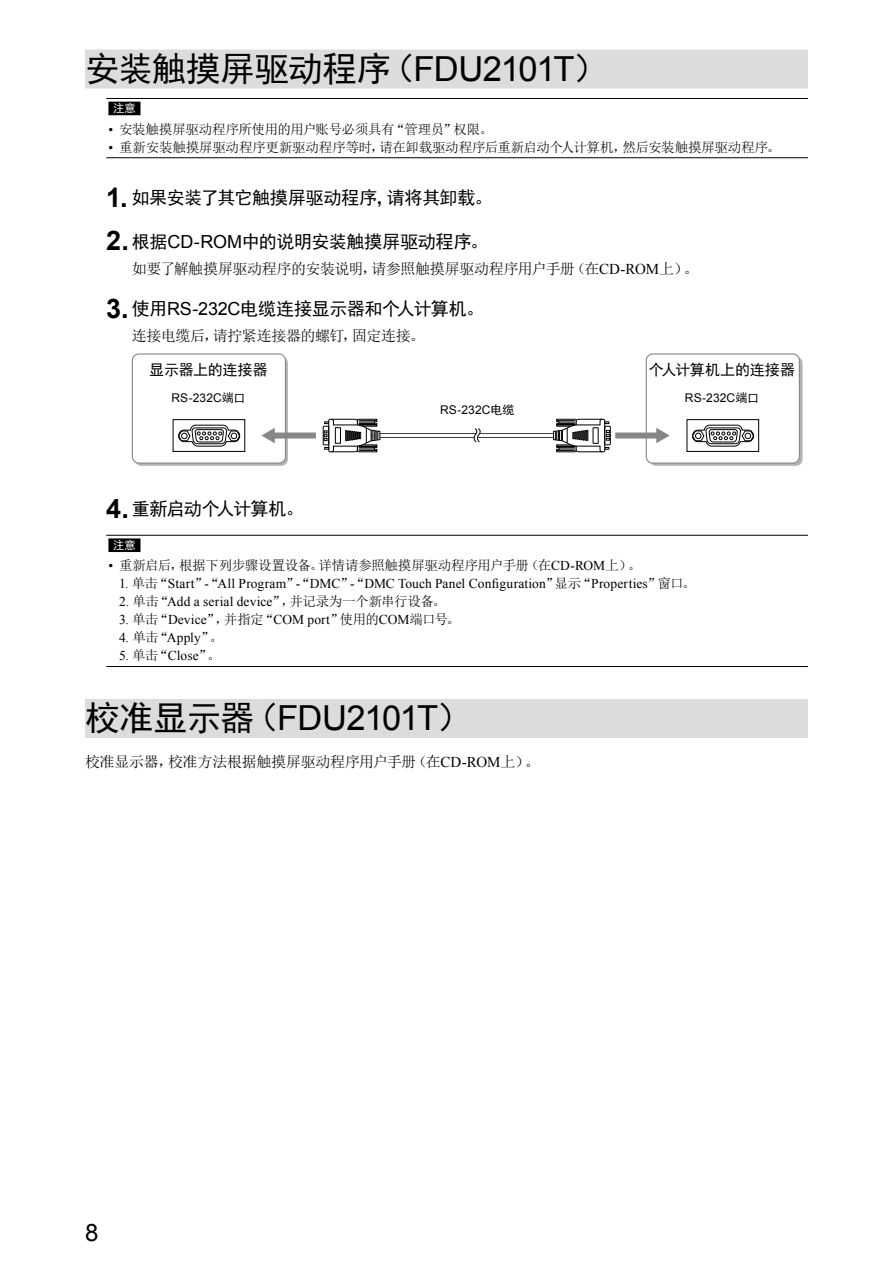
<style>
.page{position:relative;width:893px;height:1263px;background:#fff}
.page>*{position:absolute;margin:0;border:0;box-sizing:border-box;transform-origin:0 0}
.t1{font:34.5px "Sim Hei";letter-spacing:-.015em;color:#000}
.t2{font:34.5px "Arial";letter-spacing:-.035em;color:#000}
.t3{font:24px "Arial";color:#000}
.t4{font:18px "Sim Hei";letter-spacing:-.02em;color:#000}
.t5{font:18px "Sim Hei";letter-spacing:-.045em;color:#000}
.t6{font:15px "Sim Sun";letter-spacing:-.025em;color:#000}
.t7{font:15px "Sim Hei";letter-spacing:-.015em;color:#000}
.t8{font:13.5px "Times New Roman";letter-spacing:.01em;color:#000}
.t9{font:13.5px "Sim Sun";letter-spacing:-.02em;color:#000}
.t10{font:12px "Arial";letter-spacing:.005em;color:#000}
.t11{font:11.25px "Sim Hei";color:#fff}
.s1{font-family:"Arial"}
.s2{font-family:"Times New Roman"}
.s3{font-family:"Arial";font-weight:700;font-size:27px}
.s4{font-family:"Sim Hei"}
.s5{font-family:"Sim Sun"}
</style>
<div class="page">
<div style="left:85px;top:50px;width:723px;height:39px;background:#dcdcdc"></div>
<div style="left:85px;top:699px;width:723px;height:39px;background:#dcdcdc"></div>
<hr style="left:106px;top:98px;width:702px;height:1px;background:#000">
<hr style="left:106px;top:157px;width:702px;height:1px;background:#000">
<div style="left:108px;top:102px;width:32px;height:13px;background:#000"></div>
<div style="left:135px;top:357px;width:153px;height:109px;background:#b4b4b5;border-radius:6px"></div>
<div style="left:132px;top:354px;width:153px;height:109px;background:#fff;border-radius:6px"></div>
<div style="left:132px;top:353px;width:154px;height:111px;border:1px solid #878788;border-radius:6px"></div>
<div style="left:649px;top:357px;width:153px;height:109px;background:#b4b4b5;border-radius:6px"></div>
<div style="left:646px;top:354px;width:153px;height:109px;background:#fff;border-radius:6px"></div>
<div style="left:646px;top:353px;width:154px;height:111px;border:1px solid #878788;border-radius:6px"></div>
<div style="left:173px;top:419px;width:72px;height:33px;border:1px solid #000"></div>
<svg style="left:178px;top:424px;width:62px;height:23px"></svg>
<div style="left:687px;top:419px;width:72px;height:33px;border:1px solid #000"></div>
<svg style="left:692px;top:424px;width:62px;height:23px"></svg>
<div style="left:373px;top:433px;width:104px;height:5px;background:#424242"></div>
<hr style="left:373px;top:434px;width:104px;height:3px;background:#fff">
<svg style="left:322px;top:418px;width:59px;height:35px"></svg>
<div style="left:477px;top:433px;width:84px;height:5px;background:#424242"></div>
<hr style="left:477px;top:434px;width:84px;height:3px;background:#fff">
<svg style="left:553px;top:418px;width:58px;height:35px"></svg>
<svg style="left:473px;top:428px;width:8px;height:15px"></svg>
<svg style="left:656px;top:428px;width:14px;height:15px"></svg>
<div style="left:615px;top:432px;width:44px;height:6px;background:#878788"></div>
<svg style="left:261px;top:428px;width:14px;height:15px"></svg>
<div style="left:272px;top:432px;width:44px;height:6px;background:#878788"></div>
<hr style="left:106px;top:535px;width:702px;height:1px;background:#000">
<hr style="left:106px;top:666px;width:702px;height:1px;background:#000">
<div style="left:108px;top:538px;width:32px;height:14px;background:#000"></div>
<h1 class="t1" style="left:85px;top:51px;width:524px">安装触摸屏驱动程序（<span class="s1">FDU2101T</span>）</h1>
<p class="t11" style="left:113px;top:103px;width:24px">注意</p>
<p class="t9" style="left:108px;top:122px;width:386px"><span class="s2">•</span> 安装触摸屏驱动程序所使用的用户账号必须具有“管理员”权限。</p>
<p class="t9" style="left:108px;top:140px;width:673px"><span class="s2">•</span> 重新安装触摸屏驱动程序更新驱动程序等时，请在卸载驱动程序后重新启动个人计算机，然后安装触摸屏驱动程序。</p>
<h3 class="t4" style="left:106px;top:189px;width:388px"><span class="s3">1.</span> 如果安装了其它触摸屏驱动程序，请将其卸载。</h3>
<h3 class="t4" style="left:106px;top:232px;width:383px"><span class="s3">2.</span> 根据<span class="s1">CD-ROM</span>中的说明安装触摸屏驱动程序。</h3>
<p class="t6" style="left:132px;top:261px;width:568px">如要了解触摸屏驱动程序的安装说明，请参照触摸屏驱动程序用户手册（在<span class="s2">CD-ROM</span>上）。</p>
<h3 class="t4" style="left:106px;top:300px;width:379px"><span class="s3">3.</span> 使用<span class="s1">RS-232C</span>电缆连接显示器和个人计算机。</h3>
<p class="t6" style="left:132px;top:328px;width:294px">连接电缆后，请拧紧连接器的螺钉，固定连接。</p>
<p class="t7" style="left:149px;top:362px;width:120px">显示器上的连接器</p>
<p class="t10" style="left:171px;top:390px;width:76px">RS-232C<span class="s4">端口</span></p>
<p class="t7" style="left:649px;top:362px;width:148px">个人计算机上的连接器</p>
<p class="t10" style="left:685px;top:390px;width:76px">RS-232C<span class="s4">端口</span></p>
<p class="t10" style="left:440px;top:402px;width:76px">RS-232C<span class="s4">电缆</span></p>
<h3 class="t5" style="left:106px;top:500px;width:199px"><span class="s3">4.</span> 重新启动个人计算机。</h3>
<p class="t11" style="left:113px;top:539px;width:24px">注意</p>
<p class="t9" style="left:108px;top:559px;width:534px"><span class="s2">•</span> 重新启后，根据下列步骤设置设备。详情请参照触摸屏驱动程序用户手册（在<span class="s2">CD-ROM</span>上）。</p>
<p class="t8" style="left:119px;top:575px;width:578px">1. <span class="s5">单击“</span>Start<span class="s5">”</span>-<span class="s5">“</span>All Program<span class="s5">”</span>-<span class="s5">“</span>DMC<span class="s5">”</span>-<span class="s5">“</span>DMC Touch Panel Configuration<span class="s5">”显示“</span>Properties<span class="s5">”窗口。</span></p>
<p class="t8" style="left:119px;top:593px;width:328px">2. <span class="s5">单击“</span>Add a serial device<span class="s5">”，并记录为一个新串行设备。</span></p>
<p class="t8" style="left:119px;top:611px;width:342px">3. <span class="s5">单击“</span>Device<span class="s5">”，并指定“</span>COM port<span class="s5">”使用的</span>COM<span class="s5">端口号。</span></p>
<p class="t8" style="left:119px;top:629px;width:105px">4. <span class="s5">单击“</span>Apply<span class="s5">”。</span></p>
<p class="t8" style="left:119px;top:647px;width:103px">5. <span class="s5">单击“</span>Close<span class="s5">”。</span></p>
<h1 class="t2" style="left:85px;top:695px;width:388px"><span class="s4">校准显示器（</span>FDU2101T<span class="s4">）</span></h1>
<p class="t6" style="left:85px;top:754px;width:456px">校准显示器，校准方法根据触摸屏驱动程序用户手册（在<span class="s2">CD-ROM</span>上）。</p>
<h2 class="t3" style="left:85px;top:1217px;width:15px">8</h2>
</div>
